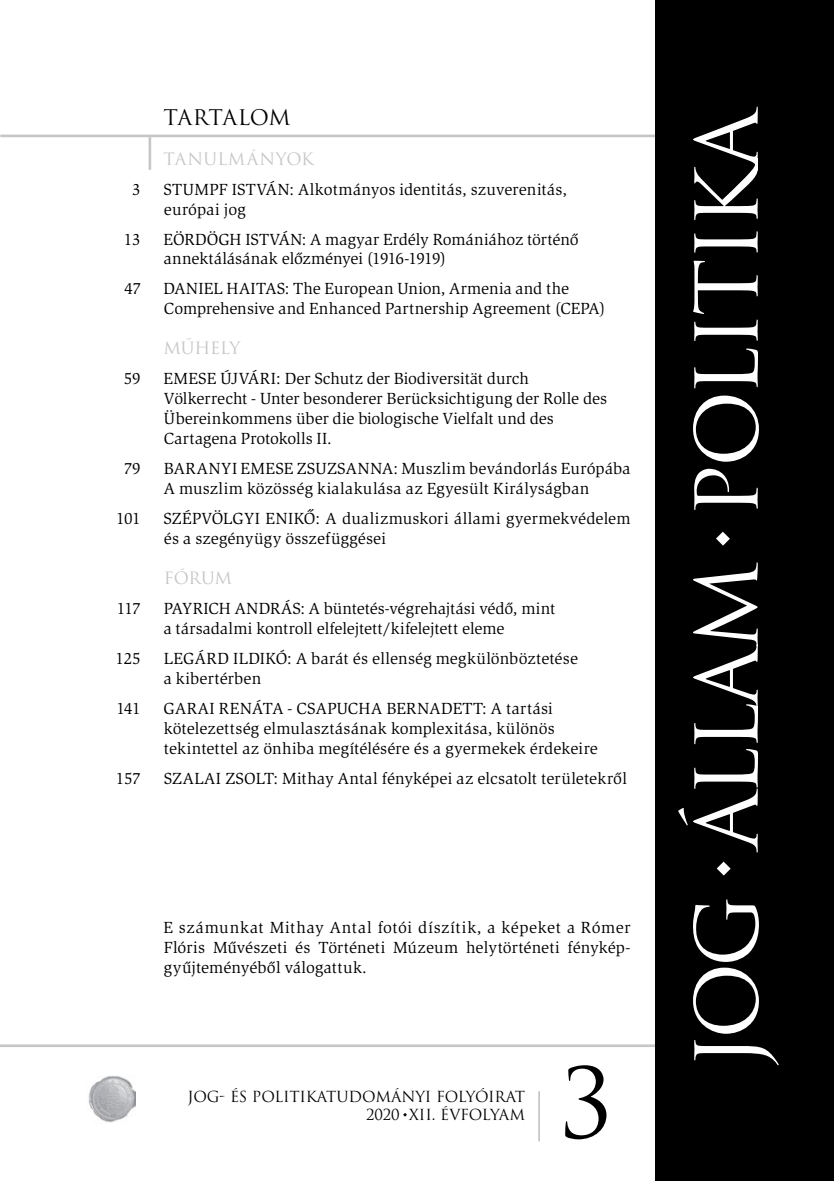
<style>
.page{position:relative;width:834px;height:1181px;background:#fff}
.page>*{position:absolute;margin:0;border:0;box-sizing:border-box;transform-origin:0 0}
.t1{font:94.5px "Trajan Pro";color:#000}
.t2{font:21px "Trajan Pro";letter-spacing:-.015em;color:#000}
.t3{font:16.62px/19.9px "Slimbach HU";letter-spacing:.01em;color:#000}
.t4{font:16.62px "Trajan Pro";letter-spacing:.025em;color:#c6c6c6}
.t5{font:16.62px "Trajan Pro";color:#c6c6c6}
.t6{font:14.88px/17.8px "Trajan Pro";letter-spacing:-.01em;color:#000;text-align:right}
</style>
<div class="page">
<hr style="left:0;top:1044px;width:695px;height:3px;background:#c6c6c6">
<hr style="left:0;top:135px;width:697px;height:2px;background:#c6c6c6">
<hr style="left:538px;top:1091px;width:2px;height:50px;background:#c6c6c6">
<hr style="left:148px;top:137px;width:3px;height:33px;background:#c6c6c6">
<img style="left:88px;top:1076px;width:48px;height:47px">
<div style="left:655px;top:0;width:178px;height:1181px;background:#000"></div>
<svg style="left:678px;top:107px;width:100px;height:958px"></svg>
<svg style="left:716px;top:861px;width:14px;height:14px"></svg>
<svg style="left:715px;top:532px;width:14px;height:13px"></svg>
<p class="t2" style="left:163px;top:104px;width:128px">TARTALOM</p>
<p class="t4" style="left:163px;top:148px;width:152px">TANULMÁNYOK</p>
<p class="t3" style="left:132px;top:179px;width:10px">3</p>
<p class="t3" style="left:163px;top:179px;width:405px">STUMPF ISTVÁN: Alkotmányos identitás, szuverenitás, európai jog</p>
<p class="t3" style="left:124px;top:229px;width:18px">13</p>
<p class="t3" style="left:163px;top:229px;width:416px">EÖRDÖGH ISTVÁN: A magyar Erdély Romániához történő annektálásának előzményei (1916-1919)</p>
<p class="t3" style="left:124px;top:279px;width:18px">47</p>
<p class="t3" style="left:163px;top:279px;width:443px">DANIEL HAITAS: The European Union, Armenia and the<br>Comprehensive and Enhanced Partnership Agreement (CEPA)</p>
<p class="t5" style="left:163px;top:337px;width:78px">MŰHELY</p>
<p class="t3" style="left:124px;top:368px;width:18px">59</p>
<p class="t3" style="left:163px;top:368px;width:445px">EMESE ÚJVÁRI: Der Schutz der Biodiversität durch Völkerrecht - Unter besonderer Berücksichtigung der Rolle des Übereinkommens über die biologische Vielfalt und des Cartagena Protokolls II.</p>
<p class="t3" style="left:124px;top:458px;width:19px">79</p>
<p class="t3" style="left:164px;top:458px;width:468px">BARANYI EMESE ZSUZSANNA: Muszlim bevándorlás Európába<br>A muszlim közösség kialakulása az Egyesült Királyságban</p>
<p class="t3" style="left:116px;top:508px;width:26px">101</p>
<p class="t3" style="left:163px;top:508px;width:468px">SZÉPVÖLGYI ENIKŐ: A dualizmuskori állami gyermekvédelem és a szegényügy összefüggései</p>
<p class="t5" style="left:164px;top:568px;width:70px">FÓRUM</p>
<p class="t3" style="left:117px;top:599px;width:26px">117</p>
<p class="t3" style="left:164px;top:599px;width:393px">PAYRICH ANDRÁS: A büntetés-végrehajtási védő, mint a társadalmi kontroll elfelejtett/kifelejtett eleme</p>
<p class="t3" style="left:115px;top:648px;width:27px">125</p>
<p class="t3" style="left:164px;top:648px;width:415px">LEGÁRD ILDIKÓ: A barát és ellenség megkülönböztetése a kibertérben</p>
<p class="t3" style="left:116px;top:698px;width:26px">141</p>
<p class="t3" style="left:163px;top:698px;width:436px">GARAI RENÁTA - CSAPUCHA BERNADETT: A tartási kötelezettség elmulasztásának komplexitása, különös tekintettel az önhiba megítélésére és a gyermekek érdekeire</p>
<p class="t3" style="left:116px;top:768px;width:26px">157</p>
<p class="t3" style="left:164px;top:768px;width:464px">SZALAI ZSOLT: Mithay Antal fényképei az elcsatolt területekről</p>
<p class="t3" style="left:163px;top:917px;width:468px;text-align:justify">E számunkat Mithay Antal fotói díszítik, a képeket a Rómer Flóris Művészeti és Történeti Múzeum helytörténeti fénykép&shy;gyűjteményéből válogattuk.</p>
<p class="t6" style="left:188px;top:1087px;width:339px">JOG- ÉS POLITIKATUDOMÁNYI FOLYÓIRAT<br>2020 XII. ÉVFOLYAM</p>
<h1 class="t1" style="left:558px;top:1043px;width:55px">3</h1>
</div>
